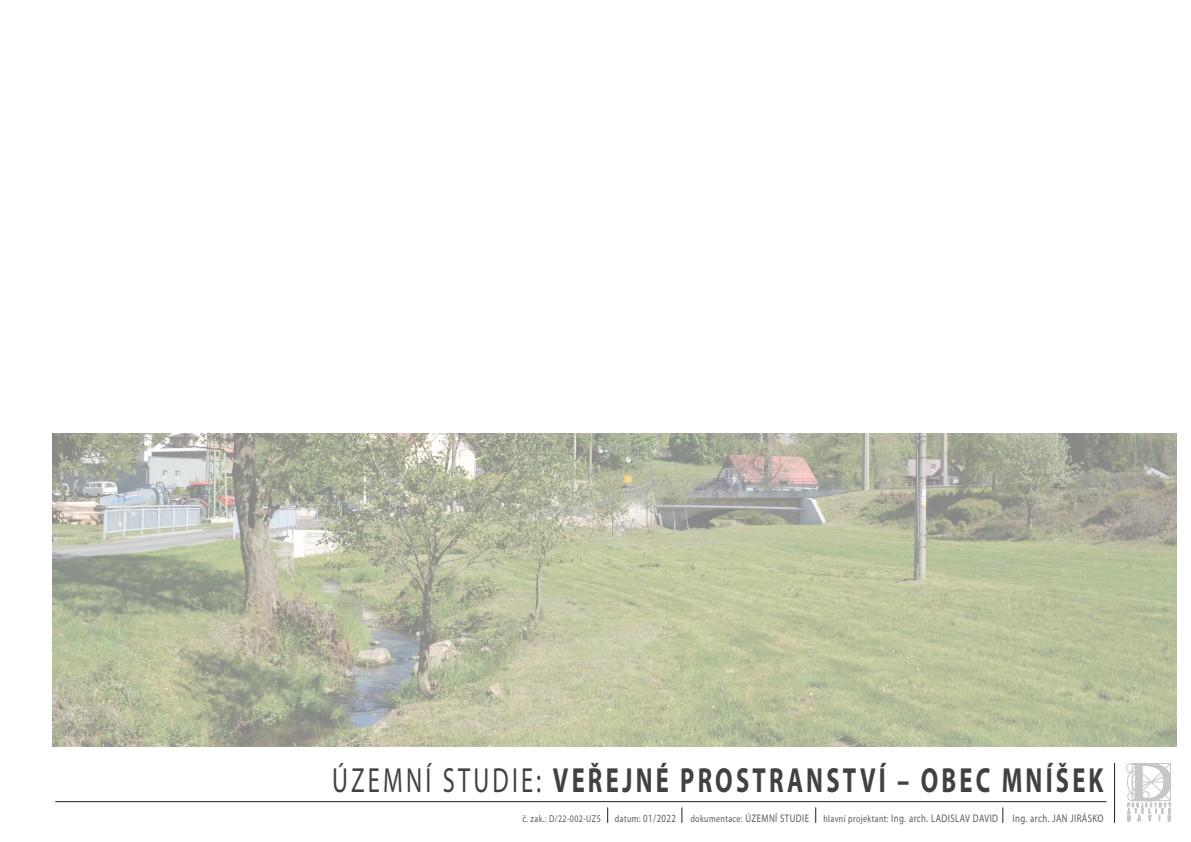
<style>
.page{position:relative;width:1191px;height:842px;background:#fff}
.page>*{position:absolute;margin:0;border:0;box-sizing:border-box;transform-origin:0 0}
.t1{font:700 35px "Myriad Pro";letter-spacing:.13em;color:#414142;scale:.7 1}
.t2{font:11px "Myriad Pro";letter-spacing:.05em;color:#58595b;scale:.8 1}
.t3{font:10px "Myriad Pro";letter-spacing:.05em;color:#58595b;scale:.8 1}
.s1{font-weight:400}
.s2{font-size:10px}
.s3{font-size:11px}
</style>
<div class="page">
<hr style="left:1114px;top:763px;width:1px;height:60px;background:#231f20">
<hr style="left:55px;top:801px;width:1051px;height:1px;background:#231f20">
<svg style="left:815px;top:807px;width:1px;height:16px"></svg>
<svg style="left:1002px;top:807px;width:1px;height:16px"></svg>
<svg style="left:681px;top:807px;width:1px;height:16px"></svg>
<svg style="left:607px;top:807px;width:1px;height:16px"></svg>
<svg style="left:1126px;top:763px;width:45px;height:58px"></svg>
<img style="left:52px;top:434px;width:1124px;height:312px">
<p class="t1" style="left:332px;top:757px;width:1103px"><span class="s1">ÚZEMNÍ STUDIE:</span> VEŘEJNÉ PROSTRANSTVÍ – OBEC MNÍŠEK</p>
<p class="t3" style="left:522px;top:813px;width:99px">č. zak.: D/22-002-UZS</p>
<p class="t2" style="left:615px;top:812px;width:78px"><span class="s2">datum:</span> 01/2022</p>
<p class="t3" style="left:690px;top:813px;width:150px">dokumentace: <span class="s3">ÚZEMNÍ STUDIE</span></p>
<p class="t2" style="left:823px;top:812px;width:220px"><span class="s2">hlavní projektant:</span> Ing. arch. LADISLAV DAVID</p>
<p class="t2" style="left:1012px;top:812px;width:115px">Ing. arch. JAN JIRÁSKO</p>
</div>
